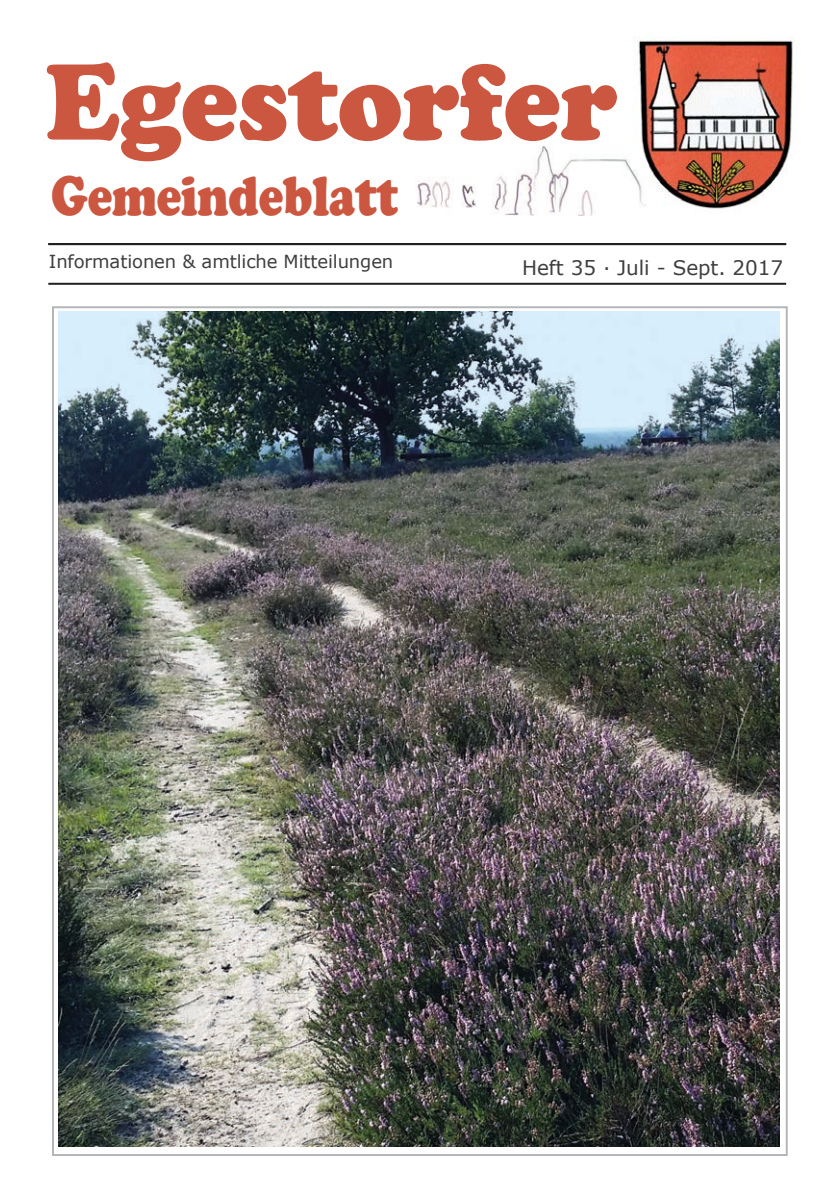
<style>
.page{position:relative;width:840px;height:1191px;background:#fff}
.page>*{position:absolute;margin:0;border:0;box-sizing:border-box;transform-origin:0 0}
.t1{font:900 112.6px "Cooper";letter-spacing:-.005em;color:#cb5741;scale:.96 1}
.t2{font:900 57.4px "Cooper";letter-spacing:-.005em;color:#cb5741;scale:.81 1}
.t3{font:20px "Verdana";letter-spacing:-.005em;color:#3f3f40}
.t4{font:18px "Verdana";letter-spacing:-.005em;color:#3f3f40}
</style>
<div class="page">
<hr style="left:48px;top:283px;width:737px;height:2px;background:#231f20">
<hr style="left:48px;top:243px;width:737px;height:2px;background:#231f20">
<img style="left:633px;top:36px;width:160px;height:173px">
<img style="left:417px;top:146px;width:232px;height:70px">
<img style="left:58px;top:312px;width:720px;height:834px">
<h1 class="t1" style="left:45px;top:36px;width:597px">Egestorfer</h1>
<h2 class="t2" style="left:51px;top:162px;width:430px">Gemeindeblatt</h2>
<p class="t4" style="left:49px;top:249px;width:345px">Informationen &amp; amtliche Mitteilungen</p>
<p class="t3" style="left:522px;top:254px;width:262px">Heft 35 · Juli - Sept. 2017</p>
</div>
